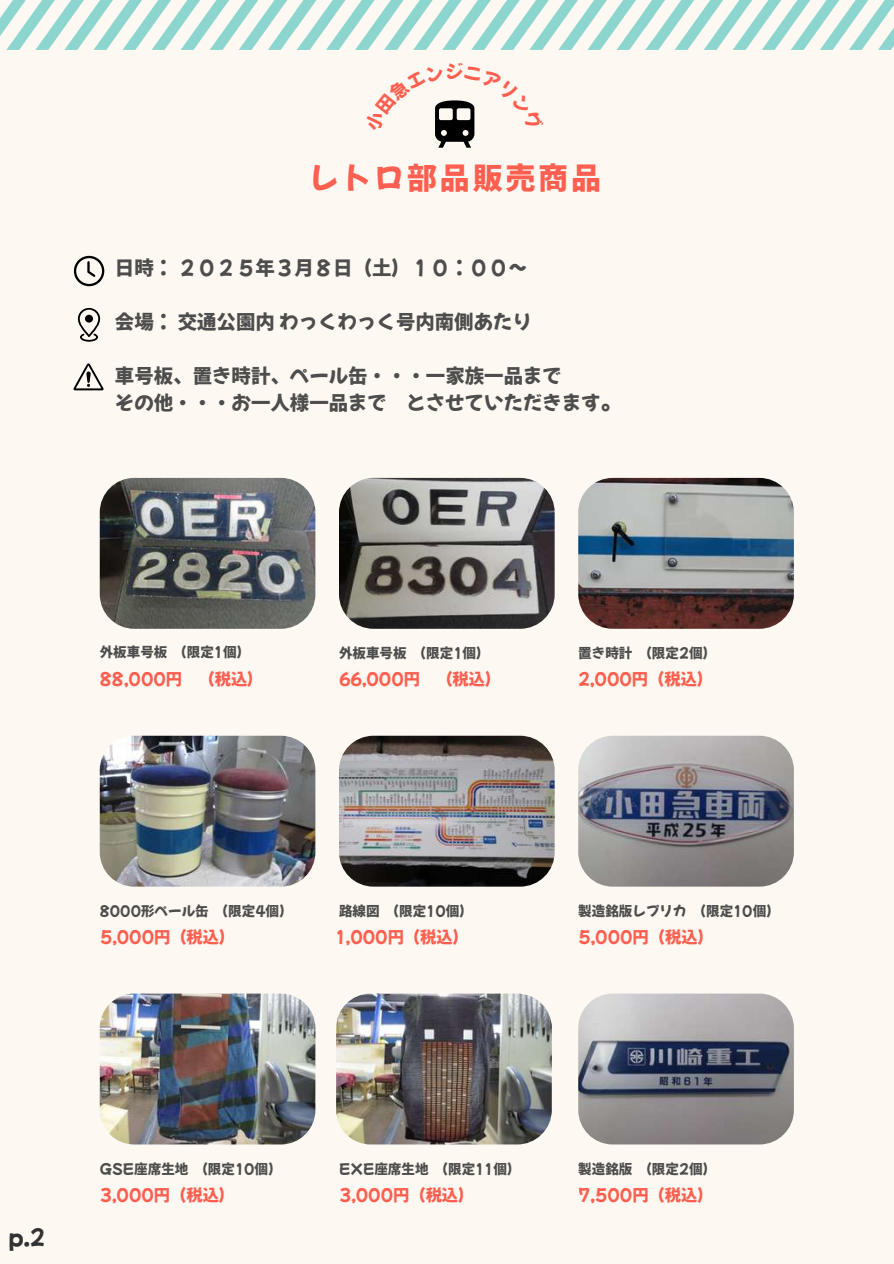
<style>
.page{position:relative;width:894px;height:1264px;background:#fff}
.page>*{position:absolute;margin:0;border:0;box-sizing:border-box;transform-origin:0 0}
.t1{font:30px "Mochiy Pop One";letter-spacing:.095em;color:#ff5f50}
.t2{font:21px "Mochiy Pop One";color:#323232}
.t3{font:19.5px/27px "Mochiy Pop One";color:#4d4d4d}
.t4{font:18px "Mochiy Pop One";color:#ff5f50}
.t5{font:16.2px "Mochiy Pop One";color:#ff5f50}
.t6{font:13.5px "Mochiy Pop One";color:#4d4d4d}
</style>
<div class="page">
<div style="left:0;top:0;width:893px;height:1263px;background:#fdf8f1"></div>
<img style="left:100px;top:478px;width:215px;height:150px;border-radius:34px">
<img style="left:339px;top:478px;width:215px;height:150px;border-radius:34px">
<img style="left:578px;top:478px;width:215px;height:150px;border-radius:34px">
<img style="left:100px;top:735px;width:215px;height:151px;border-radius:34px">
<img style="left:339px;top:735px;width:215px;height:151px;border-radius:34px">
<img style="left:578px;top:735px;width:215px;height:151px;border-radius:34px">
<img style="left:100px;top:993px;width:215px;height:151px;border-radius:34px">
<img style="left:336px;top:993px;width:215px;height:151px;border-radius:34px">
<img style="left:578px;top:993px;width:215px;height:151px;border-radius:34px">
<svg style="left:0;top:0;width:893px;height:49px"></svg>
<svg style="left:74px;top:256px;width:30px;height:30px"></svg>
<svg style="left:78px;top:308px;width:22px;height:34px"></svg>
<div style="left:85px;top:315px;width:8px;height:7px;background:#000;border-radius:50%"></div>
<svg style="left:73px;top:363px;width:31px;height:27px"></svg>
<svg style="left:435px;top:100px;width:40px;height:48px"></svg>
<h3 class="t4" style="left:445px;top:57px;width:19px">ジ</h3>
<h1 class="t1" style="left:308px;top:154px;width:294px">レトロ部品販売商品</h1>
<h3 class="t3" style="left:115px;top:253px;width:414px">日時：２０２５年３月８日（土）１０：００～</h3>
<h3 class="t3" style="left:115px;top:307px;width:418px">会場：交通公園内わっくわっく号内南側あたり</h3>
<h3 class="t3" style="left:115px;top:361px;width:507px">車号板、置き時計、ペール缶・・・一家族一品まで<br>その他・・・お一人様一品まで とさせていただきます。</h3>
<p class="t6" style="left:100px;top:641px;width:144px">外板車号板 (限定1個)</p>
<p class="t6" style="left:339px;top:642px;width:144px">外板車号板 (限定1個)</p>
<p class="t5" style="left:100px;top:666px;width:165px">88,000円 （税込）</p>
<p class="t5" style="left:339px;top:666px;width:164px">66,000円 （税込）</p>
<p class="t6" style="left:578px;top:642px;width:132px">置き時計 (限定2個)</p>
<p class="t5" style="left:578px;top:666px;width:136px">2,000円（税込）</p>
<p class="t6" style="left:100px;top:900px;width:187px">8000形ペール缶 (限定4個)</p>
<p class="t6" style="left:339px;top:900px;width:127px">路線図 (限定10個)</p>
<p class="t5" style="left:100px;top:924px;width:137px">5,000円（税込）</p>
<p class="t5" style="left:335px;top:924px;width:135px">1,000円（税込）</p>
<p class="t6" style="left:578px;top:900px;width:195px">製造銘版レプリカ (限定10個)</p>
<p class="t5" style="left:578px;top:924px;width:137px">5,000円（税込）</p>
<h2 class="t2" style="left:9px;top:1220px;width:38px">p.2</h2>
<p class="t6" style="left:100px;top:1157px;width:175px">GSE座席生地 (限定10個)</p>
<p class="t6" style="left:339px;top:1157px;width:175px">EXE座席生地 (限定11個)</p>
<p class="t5" style="left:100px;top:1181px;width:137px">3,000円（税込）</p>
<p class="t5" style="left:339px;top:1181px;width:137px">3,000円（税込）</p>
<p class="t6" style="left:578px;top:1157px;width:132px">製造銘版 (限定2個)</p>
<p class="t5" style="left:578px;top:1181px;width:137px">7,500円（税込）</p>
</div>
